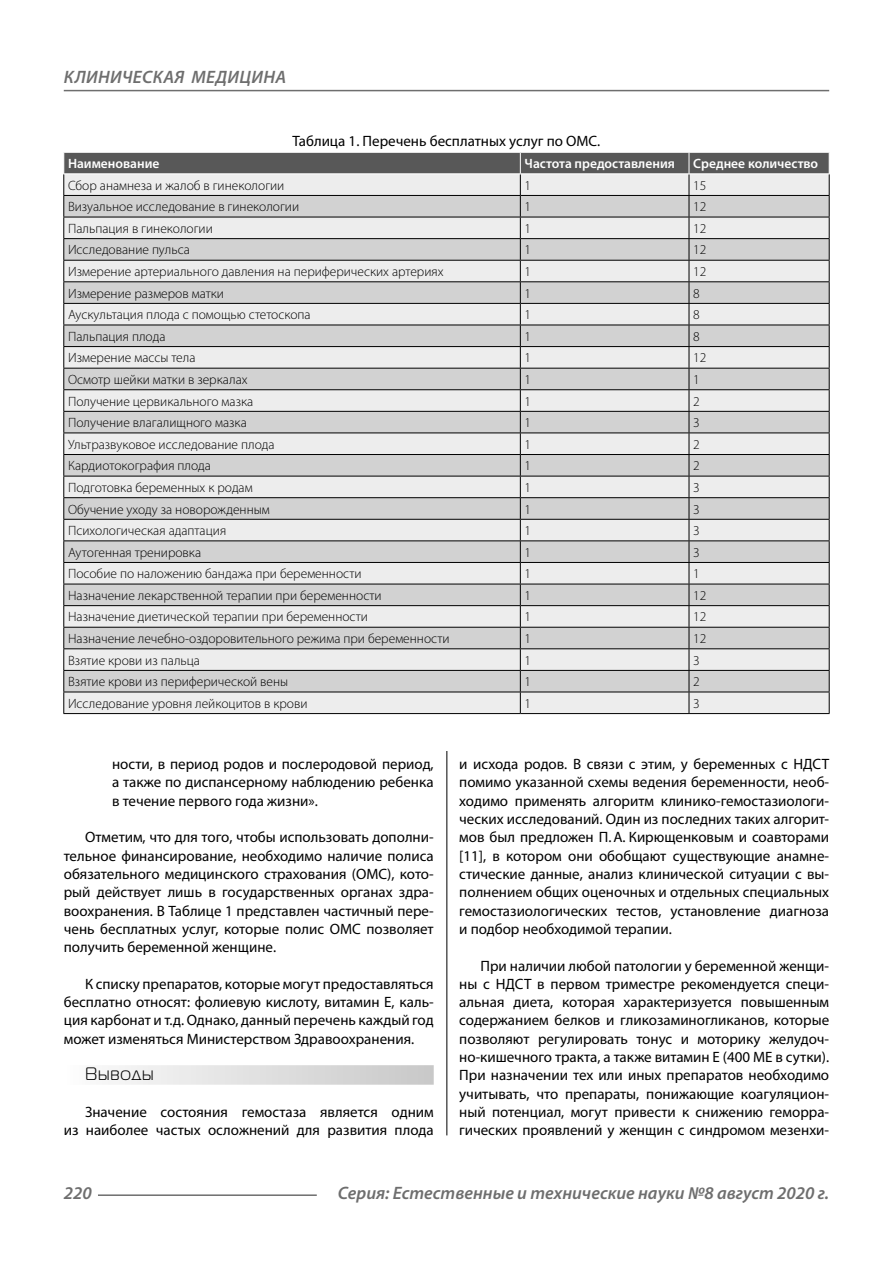
<style>
.page{position:relative;width:893px;height:1263px;background:#fff}
.page>*{position:absolute;margin:0;border:0;box-sizing:border-box;transform-origin:0 0}
.t1{font:italic 600 18px "Myriad Pro";color:#6e6e6e}
.Subheader{font:18px "Magistral C";letter-spacing:.05em;color:#000}
.Normal{font:15px/18.3px "Myriad Pro";color:#000;text-align:justify}
.podpis{font:15px "Myriad Pro";color:#000}
.Tab_content{font:300 13.5px "Myriad Pro";color:#000}
.Tab_header{font:600 13.5px "Myriad Pro";color:#fff}
</style>
<div class="page">
<hr style="left:446px;top:128px;width:1px;height:1007px;background:#000">
<div style="left:64px;top:1065px;width:370px;height:20px;background:linear-gradient(to right,#fcfcfc,#c8c8c8)"></div>
<div style="left:64px;top:128px;width:765px;height:623px;background:#fff"></div>
<hr style="left:63px;top:713px;width:457px;height:1px;background:#000">
<hr style="left:520px;top:713px;width:169px;height:1px;background:#000">
<hr style="left:689px;top:713px;width:141px;height:1px;background:#000">
<svg style="left:63px;top:152px;width:767px;height:561px;background:#d0d0d0"></svg>
<hr style="left:63px;top:173px;width:457px;height:1px;background:#fff">
<hr style="left:520px;top:173px;width:169px;height:1px;background:#fff">
<hr style="left:689px;top:173px;width:141px;height:1px;background:#fff">
<hr style="left:98px;top:1194px;width:219px;height:2px;background:#6e6e6e">
<hr style="left:64px;top:90px;width:765px;height:1px;background:#6e6e6e">
<p class="t1" style="left:64px;top:66px;width:23px">Клиническая</p>
<p class="t1" style="left:191px;top:66px;width:13px">меди</p>
<p class="t1" style="left:240px;top:66px;width:25px">цина</p>
<p class="podpis" style="left:293px;top:132px;width:309px">Таблица 1. Перечень бесплатных услуг по ОМС.</p>
<p class="Tab_header" style="left:68px;top:155px;width:93px">Наименование</p>
<p class="Tab_header" style="left:525px;top:155px;width:152px">Частота предоставления</p>
<p class="Tab_header" style="left:693px;top:155px;width:126px">Среднее количество</p>
<p class="Tab_content" style="left:68px;top:177px;width:218px">Сбор анамнеза и жалоб в гинекологии</p>
<p class="Tab_content" style="left:525px;top:177px;width:8px">1</p>
<p class="Tab_content" style="left:693px;top:177px;width:15px">15</p>
<p class="Tab_content" style="left:68px;top:199px;width:233px">Визуальное исследование в гинекологии</p>
<p class="Tab_content" style="left:525px;top:199px;width:8px">1</p>
<p class="Tab_content" style="left:693px;top:199px;width:15px">12</p>
<p class="Tab_content" style="left:68px;top:220px;width:146px">Пальпация в гинекологии</p>
<p class="Tab_content" style="left:525px;top:220px;width:8px">1</p>
<p class="Tab_content" style="left:693px;top:220px;width:15px">12</p>
<p class="Tab_content" style="left:68px;top:242px;width:123px">Исследование пульса</p>
<p class="Tab_content" style="left:525px;top:242px;width:8px">1</p>
<p class="Tab_content" style="left:693px;top:242px;width:15px">12</p>
<p class="Tab_content" style="left:68px;top:263px;width:377px">Измерение артериального давления на периферических артериях</p>
<p class="Tab_content" style="left:525px;top:263px;width:8px">1</p>
<p class="Tab_content" style="left:693px;top:263px;width:15px">12</p>
<p class="Tab_content" style="left:68px;top:285px;width:158px">Измерение размеров матки</p>
<p class="Tab_content" style="left:525px;top:285px;width:8px">1</p>
<p class="Tab_content" style="left:693px;top:285px;width:8px">8</p>
<p class="Tab_content" style="left:68px;top:307px;width:244px">Аускультация плода с помощью стетоскопа</p>
<p class="Tab_content" style="left:525px;top:307px;width:8px">1</p>
<p class="Tab_content" style="left:693px;top:307px;width:8px">8</p>
<p class="Tab_content" style="left:68px;top:328px;width:99px">Пальпация плода</p>
<p class="Tab_content" style="left:525px;top:328px;width:8px">1</p>
<p class="Tab_content" style="left:693px;top:328px;width:8px">8</p>
<p class="Tab_content" style="left:68px;top:350px;width:129px">Измерение массы тела</p>
<p class="Tab_content" style="left:525px;top:350px;width:8px">1</p>
<p class="Tab_content" style="left:693px;top:350px;width:15px">12</p>
<p class="Tab_content" style="left:68px;top:371px;width:181px">Осмотр шейки матки в зеркалах</p>
<p class="Tab_content" style="left:525px;top:371px;width:8px">1</p>
<p class="Tab_content" style="left:693px;top:371px;width:8px">1</p>
<p class="Tab_content" style="left:68px;top:393px;width:187px">Получение цервикального мазка</p>
<p class="Tab_content" style="left:525px;top:393px;width:8px">1</p>
<p class="Tab_content" style="left:693px;top:393px;width:8px">2</p>
<p class="Tab_content" style="left:68px;top:415px;width:180px">Получение влагалищного мазка</p>
<p class="Tab_content" style="left:525px;top:415px;width:8px">1</p>
<p class="Tab_content" style="left:693px;top:415px;width:8px">3</p>
<p class="Tab_content" style="left:68px;top:436px;width:208px">Ультразвуковое исследование плода</p>
<p class="Tab_content" style="left:525px;top:436px;width:8px">1</p>
<p class="Tab_content" style="left:693px;top:436px;width:8px">2</p>
<p class="Tab_content" style="left:68px;top:458px;width:145px">Кардиотокография плода</p>
<p class="Tab_content" style="left:525px;top:458px;width:8px">1</p>
<p class="Tab_content" style="left:693px;top:458px;width:8px">2</p>
<p class="Tab_content" style="left:68px;top:479px;width:186px">Подготовка беременных к родам</p>
<p class="Tab_content" style="left:525px;top:479px;width:8px">1</p>
<p class="Tab_content" style="left:693px;top:479px;width:8px">3</p>
<p class="Tab_content" style="left:68px;top:501px;width:203px">Обучение уходу за новорожденным</p>
<p class="Tab_content" style="left:525px;top:501px;width:8px">1</p>
<p class="Tab_content" style="left:693px;top:501px;width:8px">3</p>
<p class="Tab_content" style="left:68px;top:522px;width:160px">Психологическая адаптация</p>
<p class="Tab_content" style="left:525px;top:522px;width:8px">1</p>
<p class="Tab_content" style="left:693px;top:522px;width:8px">3</p>
<p class="Tab_content" style="left:68px;top:544px;width:135px">Аутогенная тренировка</p>
<p class="Tab_content" style="left:525px;top:544px;width:8px">1</p>
<p class="Tab_content" style="left:693px;top:544px;width:8px">3</p>
<p class="Tab_content" style="left:68px;top:566px;width:295px">Пособие по наложению бандажа при беременности</p>
<p class="Tab_content" style="left:525px;top:566px;width:8px">1</p>
<p class="Tab_content" style="left:693px;top:566px;width:8px">1</p>
<p class="Tab_content" style="left:68px;top:587px;width:315px">Назначение лекарственной терапии при беременности</p>
<p class="Tab_content" style="left:525px;top:587px;width:8px">1</p>
<p class="Tab_content" style="left:693px;top:587px;width:15px">12</p>
<p class="Tab_content" style="left:68px;top:609px;width:301px">Назначение диетической терапии при беременности</p>
<p class="Tab_content" style="left:525px;top:609px;width:8px">1</p>
<p class="Tab_content" style="left:693px;top:609px;width:15px">12</p>
<p class="Tab_content" style="left:68px;top:630px;width:383px">Назначение лечебно-оздоровительного режима при беременности</p>
<p class="Tab_content" style="left:525px;top:630px;width:8px">1</p>
<p class="Tab_content" style="left:693px;top:630px;width:15px">12</p>
<p class="Tab_content" style="left:68px;top:652px;width:133px">Взятие крови из пальца</p>
<p class="Tab_content" style="left:525px;top:652px;width:8px">1</p>
<p class="Tab_content" style="left:693px;top:652px;width:8px">3</p>
<p class="Tab_content" style="left:68px;top:674px;width:222px">Взятие крови из периферической вены</p>
<p class="Tab_content" style="left:525px;top:674px;width:8px">1</p>
<p class="Tab_content" style="left:693px;top:674px;width:8px">2</p>
<p class="Tab_content" style="left:68px;top:695px;width:241px">Исследование уровня лейкоцитов в крови</p>
<p class="Tab_content" style="left:525px;top:695px;width:8px">1</p>
<p class="Tab_content" style="left:693px;top:695px;width:8px">3</p>
<p class="Normal" style="left:112px;top:754px;width:323px">ности, в период родов и послеродовой период, а также по диспансерному наблюдению ребенка в течение первого года жизни».</p>
<p class="Normal" style="left:64px;top:828px;width:371px;text-indent:21px">Отметим, что для того, чтобы использовать дополни&shy;тельное финансирование, необходимо наличие полиса обязательного медицинского страхования (ОМС), кото&shy;рый действует лишь в государственных органах здра&shy;воохранения. В Таблице 1 представлен частичный пере&shy;чень бесплатных услуг, которые полис ОМС позволяет получить беременной женщине.</p>
<p class="Normal" style="left:64px;top:974px;width:371px;text-indent:21px">К списку препаратов, которые могут предоставляться бесплатно относят: фолиевую кислоту, витамин Е, каль&shy;ция карбонат и т.д. Однако, данный перечень каждый год может изменяться Министерством Здравоохранения.</p>
<p class="Subheader" style="left:85px;top:1064px;width:70px">Выводы</p>
<p class="Normal" style="left:64px;top:1103px;width:371px;text-align:right">Значение состояния гемостаза является одним<br>из наиболее частых осложнений для развития плода</p>
<p class="Normal" style="left:459px;top:754px;width:371px">и исхода родов. В связи с этим, у беременных с НДСТ помимо указанной схемы ведения беременности, необ&shy;ходимо применять алгоритм клинико-гемостазиологи&shy;ческих исследований. Один из последних таких алгорит&shy;мов был предложен П.А. Кирющенковым и соавторами [11], в котором они обобщают существующие анамне&shy;стические данные, анализ клинической ситуации с вы&shy;полнением общих оценочных и отдельных специальных гемостазиологических тестов, установление диагноза и подбор необходимой терапии.</p>
<p class="Normal" style="left:459px;top:956px;width:371px;text-indent:21px">При наличии любой патологии у беременной женщи&shy;ны с НДСТ в первом триместре рекомендуется специ&shy;альная диета, которая характеризуется повышенным содержанием белков и гликозаминогликанов, которые позволяют регулировать тонус и моторику желудоч&shy;но-кишечного тракта, а также витамин Е (400 МЕ в сутки).<br>При назначении тех или иных препаратов необходимо учитывать, что препараты, понижающие коагуляцион&shy;ный потенциал, могут привести к снижению геморра&shy;гических проявлений у женщин с синдромом мезенхи-</p>
<p class="t1" style="left:64px;top:1182px;width:30px">220</p>
<p class="t1" style="left:338px;top:1182px;width:493px">Серия: Естественные и технические науки №8 август 2020 г.</p>
</div>
